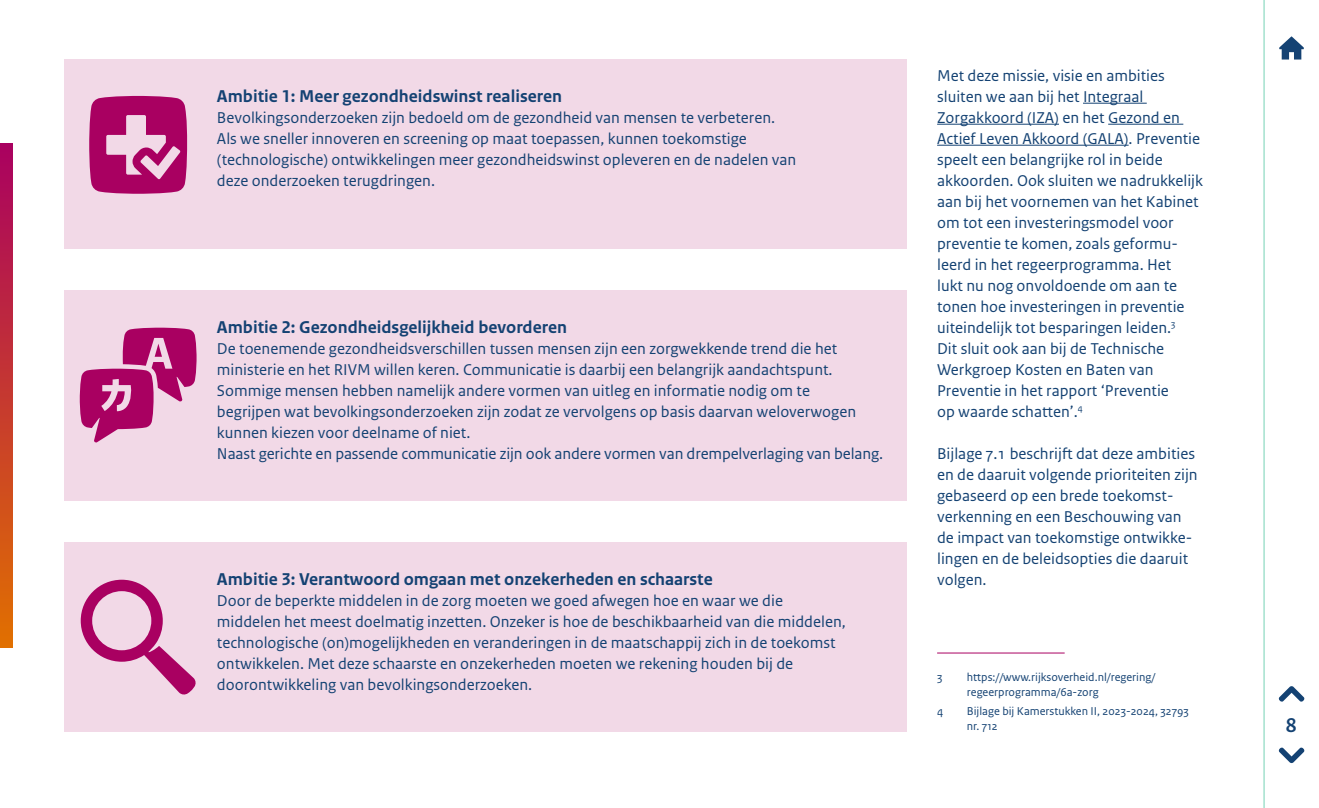
<style>
.page{position:relative;width:1319px;height:808px;background:#fff}
.page>*{position:absolute;margin:0;border:0;box-sizing:border-box;transform-origin:0 0}
.t1{font:700 21px "Rijksoverheid Sans Heading";color:#144273}
.H3_Kader_Kop__hfdst_3{font:700 18px "Rijksoverheid Sans Text";color:#144273}
.Body_kader_2{font:16.5px/21px "Rijksoverheid Sans Text";color:#144273}
.Body_wn{font:16.5px/21px "Rijksoverheid Sans Text";color:#144273}
.Voetnoot{font:12px/15px "Rijksoverheid Sans Text";color:#144273}
</style>
<div class="page">
<div style="left:64px;top:60px;width:842px;height:189px;background:#f2d9e7"></div>
<svg style="left:89px;top:96px;width:98px;height:98px"></svg>
<div style="left:64px;top:291px;width:842px;height:210px;background:#f2d9e7"></div>
<svg style="left:80px;top:328px;width:116px;height:115px"></svg>
<div style="left:64px;top:543px;width:842px;height:189px;background:#f2d9e7"></div>
<svg style="left:81px;top:580px;width:115px;height:115px"></svg>
<hr style="left:1082px;top:103px;width:64px;height:1px;background:#144273">
<hr style="left:936px;top:124px;width:122px;height:1px;background:#144273">
<hr style="left:1107px;top:124px;width:76px;height:1px;background:#144273">
<hr style="left:936px;top:145px;width:192px;height:1px;background:#144273">
<hr style="left:936px;top:653px;width:128px;height:1px;background:#a90061">
<svg style="left:0;top:144px;width:13px;height:504px;background:#c53830"></svg>
<hr style="left:1263px;top:0;width:1px;height:808px;background:#76d2b6">
<svg style="left:1278px;top:747px;width:26px;height:16px"></svg>
<svg style="left:1278px;top:686px;width:26px;height:16px"></svg>
<svg style="left:1279px;top:36px;width:24px;height:24px"></svg>
<h3 class="H3_Kader_Kop__hfdst_3" style="left:217px;top:85px;width:346px">Ambitie 1: Meer gezondheidswinst realiseren</h3>
<p class="Body_kader_2" style="left:217px;top:107px;width:580px">Bevolkingsonderzoeken zijn bedoeld om de gezondheid van mensen te verbeteren.<br>Als we sneller innoveren en screening op maat toepassen, kunnen toekomstige (technologische) ontwikkelingen meer gezondheidswinst opleveren en de nadelen van deze onderzoeken terugdringen.</p>
<h3 class="H3_Kader_Kop__hfdst_3" style="left:217px;top:316px;width:351px">Ambitie 2: Gezondheidsgelijkheid bevorderen</h3>
<p class="Body_kader_2" style="left:217px;top:338px;width:640px">De toenemende gezondheidsverschillen tussen mensen zijn een zorgwekkende trend die het ministerie en het RIVM willen keren. Communicatie is daarbij een belangrijk aandachtspunt.<br>Sommige mensen hebben namelijk andere vormen van uitleg en informatie nodig om te begrijpen wat bevolkingsonderzoeken zijn zodat ze vervolgens op basis daarvan weloverwogen kunnen kiezen voor deelname of niet.</p>
<p class="Body_wn" style="left:217px;top:443px;width:667px">Naast gerichte en passende communicatie zijn ook andere vormen van drempelverlaging van belang.</p>
<h3 class="H3_Kader_Kop__hfdst_3" style="left:217px;top:568px;width:497px">Ambitie 3: Verantwoord omgaan met onzekerheden en schaarste</h3>
<p class="Body_kader_2" style="left:217px;top:590px;width:630px">Door de beperkte middelen in de zorg moeten we goed afwegen hoe en waar we die middelen het meest doelmatig inzetten. Onzeker is hoe de beschikbaarheid van die middelen, technologische (on)mogelijkheden en veranderingen in de maatschappij zich in de toekomst ontwikkelen. Met deze schaarste en onzekerheden moeten we rekening houden bij de doorontwikkeling van bevolkingsonderzoeken.</p>
<p class="Body_wn" style="left:936px;top:65px;width:267px">Met deze missie, visie en ambities sluiten we aan bij het Integraal Zorgakkoord (IZA) en het Gezond en Actief Leven Akkoord (GALA). Preventie speelt een belangrijke rol in beide akkoorden. Ook sluiten we nadrukkelijk aan bij het voornemen van het Kabinet om tot een investeringsmodel voor preventie te komen, zoals geformu&shy;leerd in het regeerprogramma. Het<br>lukt nu nog onvoldoende om aan te tonen hoe investeringen in preventie uiteindelijk tot besparingen leiden.<sup>3<br></sup>Dit sluit ook aan bij de Technische Werkgroep Kosten en Baten van Preventie in het rapport ‘Preventie<br>op waarde schatten’.<sup>4</sup></p>
<p class="Body_wn" style="left:936px;top:443px;width:262px">Bijlage 7.1 beschrijft dat deze ambities en de daaruit volgende prioriteiten zijn gebaseerd op een brede toekomst&shy;verkenning en een Beschouwing van de impact van toekomstige ontwikke&shy;lingen en de beleidsopties die daaruit volgen.</p>
<p class="Voetnoot" style="left:936px;top:670px;width:7px">3</p>
<p class="Voetnoot" style="left:966px;top:670px;width:190px">https://www.rijksoverheid.nl/regering/ regeerprogramma/6a-zorg</p>
<p class="Voetnoot" style="left:936px;top:704px;width:8px">4</p>
<p class="Voetnoot" style="left:966px;top:704px;width:223px">Bijlage bij Kamerstukken II, 2023-2024, 32793 nr. 712</p>
<p class="t1" style="left:1285px;top:713px;width:12px">8</p>
</div>
